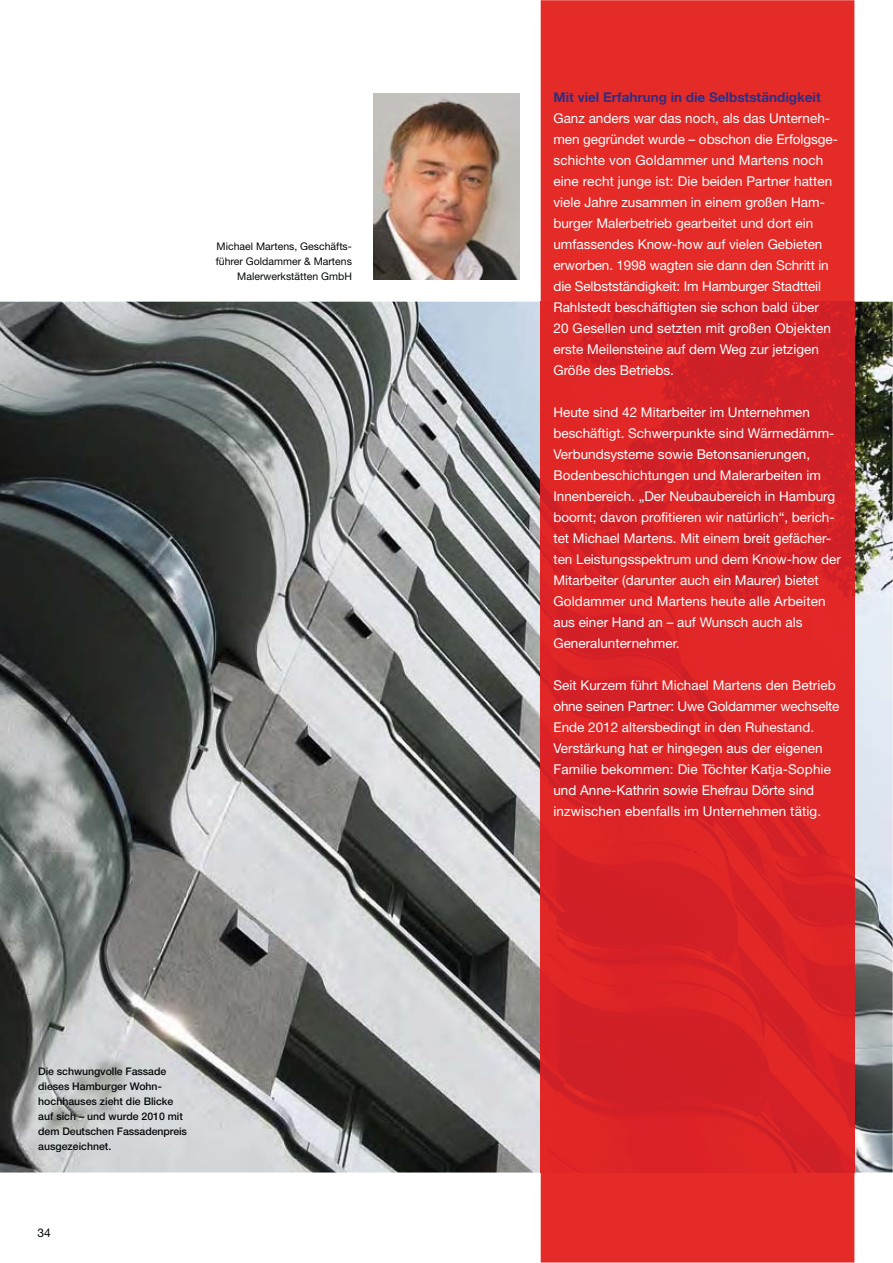
<style>
.page{position:relative;width:893px;height:1263px;background:#fff}
.page>*{position:absolute;margin:0;border:0;box-sizing:border-box;transform-origin:0 0}
.t1{font:13.5px/21px "Helvetica Neue LT Pro";color:#fff}
.t2{font:700 13.5px "Helvetica Neue LT Pro";color:#302e80}
.t3{font:12px "Helvetica Neue LT Pro";color:#040809}
.t4{font:500 10.5px/15px "Helvetica Neue LT Pro";color:#040809}
.t5{font:10.5px/15px "Helvetica Neue LT Pro";color:#040809;text-align:right}
</style>
<div class="page">
<img style="left:0;top:302px;width:893px;height:871px">
<div style="left:541px;top:0;width:313px;height:1263px;background:#e42b28"></div>
<img style="left:541px;top:302px;width:313px;height:871px">
<img style="left:373px;top:94px;width:146px;height:186px">
<p class="t5" style="left:216px;top:240px;width:138px">Michael Martens, Geschäfts&shy;führer Goldammer &amp; Martens<br>Malerwerkstätten GmbH</p>
<p class="t4" style="left:38px;top:1065px;width:150px">Die schwungvolle Fassade dieses Hamburger Wohn&shy;hochhauses zieht die Blicke auf sich – und wurde 2010 mit dem Deutschen Fassadenpreis ausgezeichnet.</p>
<p class="t3" style="left:38px;top:1229px;width:15px">34</p>
<p class="t2" style="left:553px;top:92px;width:269px">Mit viel Erfahrung in die Selbstständigkeit</p>
<p class="t1" style="left:553px;top:109px;width:286px">Ganz anders war das noch, als das Unterneh&shy;men gegründet wurde – obschon die Erfolgsge&shy;schichte von Goldammer und Martens noch eine recht junge ist: Die beiden Partner hatten viele Jahre zusammen in einem großen Ham&shy;burger Malerbetrieb gearbeitet und dort ein umfassendes Know-how auf vielen Gebieten erworben. 1998 wagten sie dann den Schritt in die Selbstständigkeit: Im Hamburger Stadtteil Rahlstedt beschäftigten sie schon bald über<br>20 Gesellen und setzten mit großen Objekten erste Meilensteine auf dem Weg zur jetzigen Größe des Betriebs.</p>
<p class="t1" style="left:553px;top:403px;width:289px">Heute sind 42 Mitarbeiter im Unternehmen beschäftigt. Schwerpunkte sind Wärmedämm-Verbundsysteme sowie Betonsanierungen, Bodenbeschichtungen und Malerarbeiten im Innenbereich. „Der Neubaubereich in Hamburg boomt; davon profitieren wir natürlich“, berich&shy;tet Michael Martens. Mit einem breit gefächer&shy;ten Leistungsspektrum und dem Know-how der Mitarbeiter (darunter auch ein Maurer) bietet Goldammer und Martens heute alle Arbeiten aus einer Hand an – auf Wunsch auch als Generalunternehmer.</p>
<p class="t1" style="left:553px;top:676px;width:287px">Seit Kurzem führt Michael Martens den Betrieb ohne seinen Partner: Uwe Goldammer wechselte Ende 2012 altersbedingt in den Ruhestand.<br>Verstärkung hat er hingegen aus der eigenen Familie bekommen: Die Töchter Katja-Sophie und Anne-Kathrin sowie Ehefrau Dörte sind inzwischen ebenfalls im Unternehmen tätig.</p>
</div>
